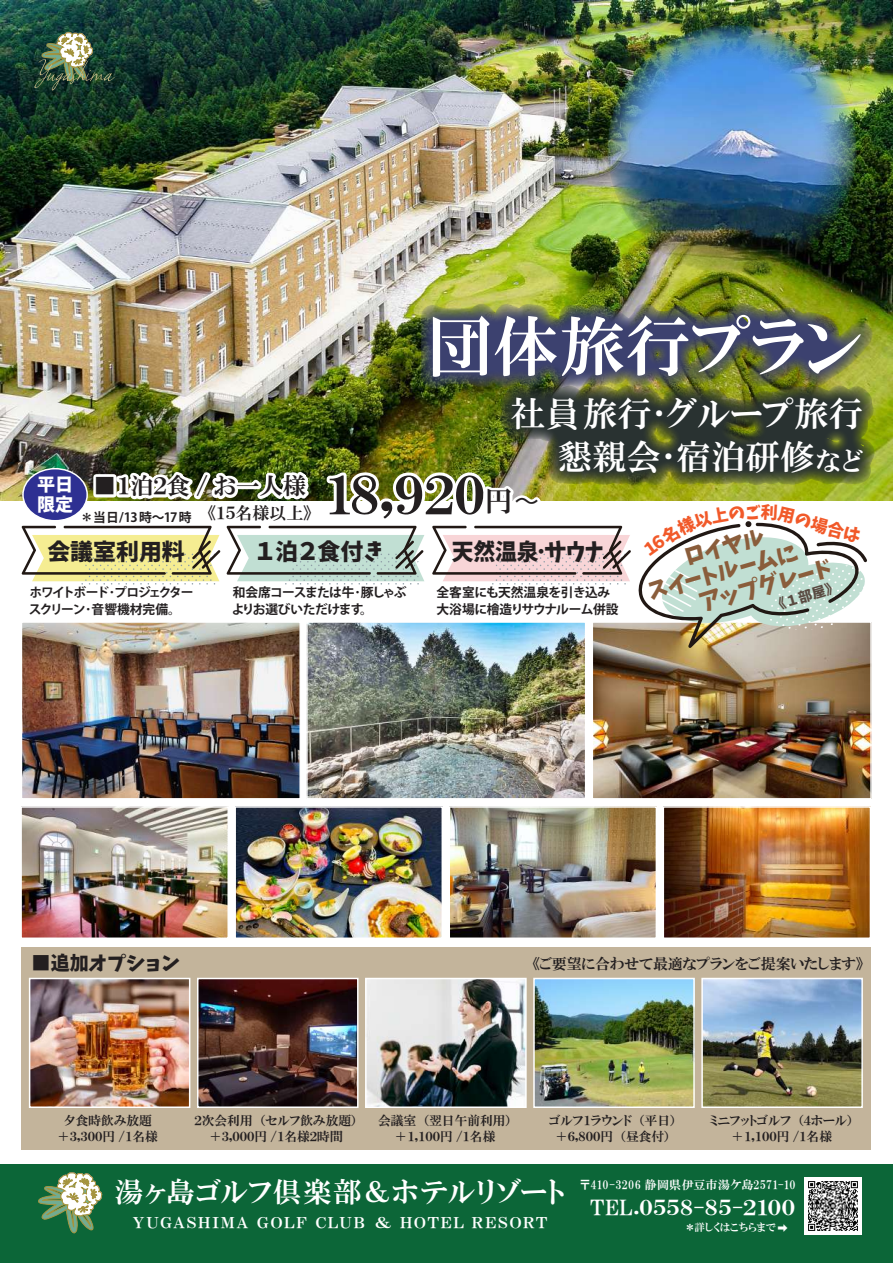
<style>
.page{position:relative;width:893px;height:1263px;background:#fff}
.page>*{position:absolute;margin:0;border:0;box-sizing:border-box;transform-origin:0 0}
.t1{font:65.85px "HGP Mincho E";color:#fff}
.t2{font:52.65px "HGP Mincho E";color:#231f20}
.t3{font:34.5px/43.5px "HGP Mincho E";color:#fff;text-align:right}
.t4{font:28.5px "HGP Mincho E";letter-spacing:.04em;color:#fff}
.t5{font:23.4px/24px "Keifont";color:#8a5d3b;scale:.95 1}
.t6{font:23.4px "HGP Mincho E";color:#231f20}
.t7{font:22.95px "Keifont";color:#231f20}
.t8{font:22.95px "Keifont";color:#231f20;scale:.95 1}
.t9{font:21px "HGP Mincho E";letter-spacing:.015em;color:#fff;scale:1.1 1}
.t10{font:19.2px "Keifont";color:#231f20}
.t11{font:18px/20.2px "Keifont";color:#fff}
.t12{font:16.95px "HGP Mincho E";color:#231f20}
.t13{font:15px "HGP Mincho E";letter-spacing:.075em;color:#fff;scale:1.25 1}
.t14{font:14.85px "HGP Mincho E";color:#231f20}
.t15{font:13.8px "Keifont";color:#594a41}
.t16{font:12.75px/16.5px "HGP Mincho E";color:#231f20;text-align:center}
.t17{font:700 12.75px/16.5px "Koz Go Pr 6 N";letter-spacing:-.04em;color:#231f20}
.t18{font:700 12.75px/16.5px "Koz Go Pr 6 N";letter-spacing:-.09em;color:#231f20}
.t19{font:12px "HGP Mincho E";letter-spacing:.005em;color:#fff}
.t20{font:10.5px "HGP Mincho E";letter-spacing:.025em;color:#fff}
.s1{font-size:25.95px}
.s2{font-size:28.05px}
.s3{font-size:24px}
.s4{font-family:"Hira Kaku Pro N W6"}
</style>
<div class="page">
<div style="left:21px;top:947px;width:849px;height:203px;background:#c3b49b"></div>
<img style="left:0;top:1px;width:893px;height:499px">
<img style="left:34px;top:32px;width:81px;height:58px">
<img style="left:23px;top:809px;width:203px;height:127px">
<div style="left:20px;top:806px;width:209px;height:133px;border:2px solid #fff"></div>
<img style="left:32px;top:981px;width:155px;height:124px">
<div style="left:29px;top:978px;width:161px;height:130px;border:2px solid #fff"></div>
<img style="left:200px;top:981px;width:156px;height:124px">
<div style="left:197px;top:978px;width:162px;height:130px;border:2px solid #fff"></div>
<img style="left:368px;top:981px;width:156px;height:124px">
<div style="left:365px;top:978px;width:162px;height:130px;border:2px solid #fff"></div>
<img style="left:536px;top:981px;width:156px;height:124px">
<div style="left:533px;top:978px;width:162px;height:130px;border:2px solid #fff"></div>
<img style="left:704px;top:981px;width:156px;height:124px">
<div style="left:701px;top:978px;width:162px;height:130px;border:2px solid #fff"></div>
<img style="left:666px;top:809px;width:202px;height:127px">
<div style="left:663px;top:806px;width:208px;height:133px;border:2px solid #fff"></div>
<img style="left:237px;top:809px;width:203px;height:127px">
<div style="left:234px;top:806px;width:209px;height:133px;border:2px solid #fff"></div>
<img style="left:451px;top:809px;width:203px;height:127px">
<div style="left:448px;top:806px;width:209px;height:133px;border:2px solid #fff"></div>
<img style="left:24px;top:648px;width:274px;height:148px">
<div style="left:21px;top:621px;width:280px;height:178px;border:2px solid #fff"></div>
<img style="left:309px;top:648px;width:274px;height:148px">
<div style="left:306px;top:621px;width:280px;height:178px;border:2px solid #fff"></div>
<img style="left:595px;top:648px;width:274px;height:148px">
<div style="left:592px;top:621px;width:280px;height:178px;border:2px solid #fff"></div>
<img style="left:608px;top:25px;width:248px;height:249px;border-radius:124px">
<div style="left:0;top:1164px;width:893px;height:99px;background:#0c6638"></div>
<svg style="left:38px;top:1173px;width:64px;height:60px"></svg>
<img style="left:805px;top:1177px;width:56px;height:57px">
<img style="left:22px;top:301px;width:858px;height:347px">
<h1 class="t1" style="left:427px;top:313px;width:437px">団体旅行プラン</h1>
<h3 class="t3" style="left:511px;top:391px;width:354px">社員旅行･グループ旅行懇親会･宿泊研修<span class="s1">など</span></h3>
<h2 class="t2" style="left:324px;top:468px;width:218px">１８,９２０<span class="s2">円〜</span></h2>
<h3 class="t6" style="left:93px;top:474px;width:215px">■１泊２食 / お一人様</h3>
<h3 class="t12" style="left:207px;top:504px;width:106px">《１５名様以上》</h3>
<h3 class="t7" style="left:253px;top:533px;width:131px"><span class="s3">１</span>泊<span class="s3">２</span>食付き</h3>
<h3 class="t8" style="left:452px;top:533px;width:162px">天然温泉･サウナ</h3>
<h3 class="t11" style="left:37px;top:473px;width:38px">平日限定</h3>
<p class="t17" style="left:81px;top:509px;width:112px">＊当日/13時～17時</p>
<h3 class="t5" style="left:638px;top:556px;width:195px;rotate:-15deg">　　ロイヤル<br>スイートルームに<br>　　アップグレード</h3>
<h3 class="t7" style="left:47px;top:533px;width:139px">会議室利用料</h3>
<p class="t15" style="left:769px;top:595px;width:71px;rotate:-17deg">《１部屋》</p>
<p class="t18" style="left:29px;top:585px;width:166px">ホワイトボード･プロジェクタースクリーン･音響機材完備。</p>
<p class="t17" style="left:232px;top:585px;width:177px">和会席コースまたは牛･豚しゃぶよりお選びいただけます。</p>
<p class="t17" style="left:436px;top:585px;width:184px">全客室にも天然温泉を引き込み大浴場に檜造りサウナルーム併設</p>
<h3 class="t10" style="left:32px;top:948px;width:150px">■追加オプション</h3>
<p class="t14" style="left:532px;top:956px;width:333px">《ご要望に合わせて最適なプランをご提案いたします》</p>
<p class="t16" style="left:57px;top:1112px;width:102px">夕食時飲み放題＋３,３００円 /１名様</p>
<p class="t16" style="left:194px;top:1112px;width:165px">２次会利用（セルフ飲み放題）＋３,０００円 /１名様２時間</p>
<p class="t16" style="left:378px;top:1112px;width:135px">会議室（翌日午前利用）＋１,１００円 /１名様</p>
<p class="t16" style="left:549px;top:1112px;width:129px">ゴルフ１ラウンド（平日）＋６,８００円（昼食付）</p>
<p class="t16" style="left:710px;top:1112px;width:145px">ミニフットゴルフ（４ホール）＋１,１００円 /１名様</p>
<h3 class="t4" style="left:114px;top:1177px;width:451px">湯ヶ島ゴルフ倶楽部＆ホテルリゾート</h3>
<p class="t13" style="left:133px;top:1215px;width:333px">YUGASHIMA GOLF CLUB ＆ HOTEL RESORT</p>
<p class="t19" style="left:579px;top:1178px;width:218px">〒410-3206 静岡県伊豆市湯ケ島2571-10</p>
<p class="t20" style="left:685px;top:1222px;width:105px">＊詳しくはこちらまで<span class="s4">➡</span></p>
<h3 class="t9" style="left:590px;top:1197px;width:187px">TEL.０５５８-８５-２１００</h3>
</div>
